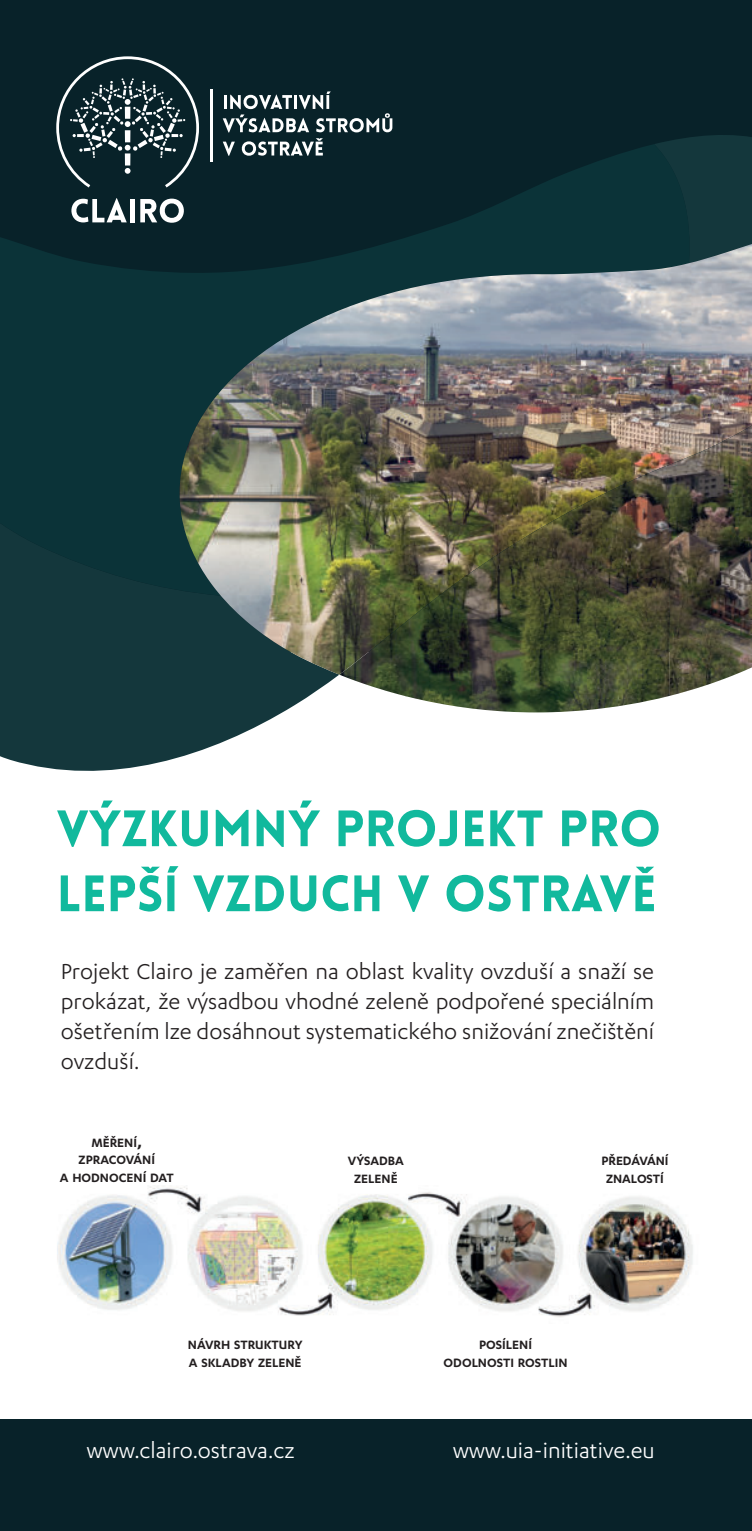
<style>
.page{position:relative;width:752px;height:1531px;background:#fff}
.page>*{position:absolute;margin:0;border:0;box-sizing:border-box;transform-origin:0 0}
.t1{font:900 50px/65px "Lovelo";color:#11b99d}
.t2{font:25px/30px "Karbon";color:#231f20;text-align:justify}
.t3{font:25px "Karbon";color:#fff}
.t4{font:600 14px/17.5px "Karbon";color:#231f20;text-align:center}
.s1{font-size:20px}
</style>
<div class="page">
<img style="left:57px;top:1186px;width:636px;height:131px">
<div style="left:0;top:0;width:751px;height:652px;background:#082229"></div>
<div style="left:657px;top:135px;width:94px;height:109px;background:#14373c"></div>
<svg style="left:0;top:596px;width:334px;height:175px;fill:#14373c"></svg>
<svg style="left:0;top:144px;width:691px;height:452px;fill:#0b3338"></svg>
<svg style="left:56px;top:56px;width:143px;height:131px"></svg>
<svg style="left:67px;top:198px;width:60px;height:24px"></svg>
<div style="left:130px;top:199px;width:5px;height:23px;background:#fff"></div>
<svg style="left:140px;top:199px;width:48px;height:24px"></svg>
<hr style="left:210px;top:89px;width:2px;height:73px;background:#fff">
<svg style="left:223px;top:91px;width:169px;height:65px"></svg>
<div style="left:0;top:1419px;width:751px;height:112px;background:#082229"></div>
<img style="left:179px;top:244px;width:572px;height:435px">
<img style="left:596px;top:425px;width:155px;height:72px">
<img style="left:475px;top:497px;width:194px;height:72px">
<img style="left:669px;top:497px;width:82px;height:199px">
<img style="left:382px;top:569px;width:204px;height:71px">
<img style="left:586px;top:569px;width:83px;height:141px">
<img style="left:339px;top:640px;width:247px;height:72px">
<h1 class="t1" style="left:57px;top:793px;width:605px">VÝZKUMNÝ PROJEKT PRO<br>LEPŠÍ VZDUCH V OSTRAVĚ</h1>
<p class="t2" style="left:61px;top:958px;width:594px">Projekt Clairo je zaměřen na oblast kvality ovzduší a snaží se prokázat, že výsadbou vhodné zeleně podpořené speciálním ošetřením lze dosáhnout systematického snižování znečištění ovzduší.</p>
<p class="t4" style="left:60px;top:1133px;width:115px">MĚŘENÍ<span class="s1">,<br></span>ZPRACOVÁNÍ<br>A HODNOCENÍ DAT</p>
<p class="t4" style="left:348px;top:1152px;width:57px">VÝSADBA<br>ZELENĚ</p>
<p class="t4" style="left:601px;top:1152px;width:69px">PŘEDÁVÁNÍ<br>ZNALOSTÍ</p>
<p class="t4" style="left:188px;top:1335px;width:116px;text-align:left">NÁVRH STRUKTURY<br>A SKLADBY ZELENĚ</p>
<p class="t4" style="left:443px;top:1335px;width:125px">POSÍLENÍ<br>ODOLNOSTI ROSTLIN</p>
<p class="t3" style="left:87px;top:1440px;width:209px">www.clairo.ostrava.cz</p>
<p class="t3" style="left:453px;top:1440px;width:203px">www.uia-initiative.eu</p>
</div>
